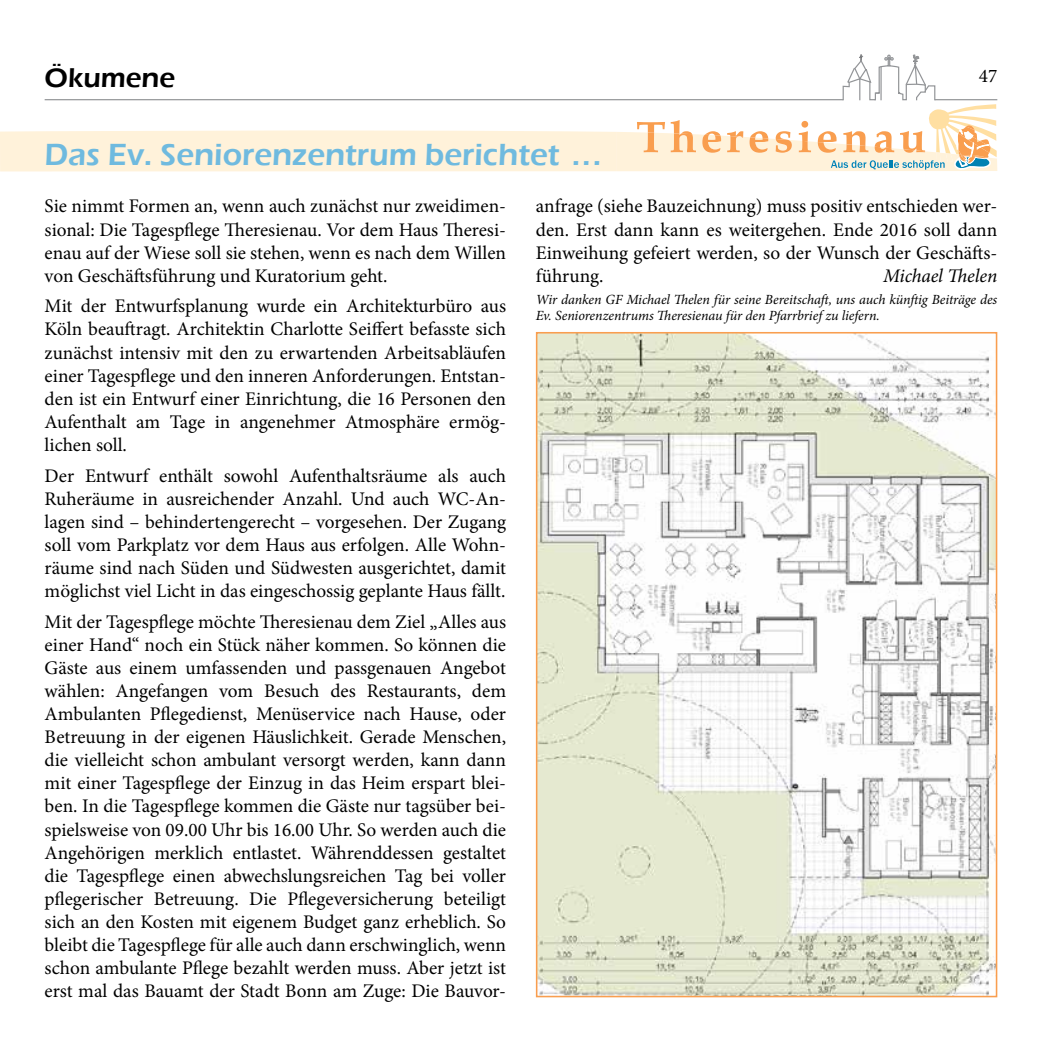
<style>
.page{position:relative;width:1042px;height:1042px;background:#fff}
.page>*{position:absolute;margin:0;border:0;box-sizing:border-box;transform-origin:0 0}
.t1{font:600 31.5px "Eras ITC";color:#6fbadf}
.t2{font:600 28px "Eras ITC";color:#000}
.t3{font:19.25px/23.1px "Minion Pro";color:#000;text-align:justify}
.t4{font:italic 19.25px "Minion Pro";letter-spacing:-.005em;color:#000}
.t5{font:italic 14px/16.8px "Minion Pro";letter-spacing:-.005em;color:#000}
</style>
<div class="page">
<svg style="left:0;top:55px;width:997px;height:117px"></svg>
<img style="left:539px;top:335px;width:455px;height:659px">
<div style="left:536px;top:332px;width:461px;height:665px;border:2px solid #f99e4f"></div>
<h2 class="t2" style="left:45px;top:62px;width:132px">Ökumene</h2>
<p class="t3" style="left:979px;top:64px;width:20px">47</p>
<h1 class="t1" style="left:45px;top:137px;width:558px">Das Ev. Seniorenzentrum berichtet ...</h1>
<p class="t3" style="left:45px;top:195px;width:463px">Sie nimmt Formen an, wenn auch zunächst nur zweidimen&shy;sional: Die Tagespflege Theresienau. Vor dem Haus Theresi&shy;enau auf der Wiese soll sie stehen, wenn es nach dem Willen von Geschäftsführung und Kuratorium geht.</p>
<p class="t3" style="left:45px;top:295px;width:463px">Mit der Entwurfsplanung wurde ein Architekturbüro aus Köln beauftragt. Architektin Charlotte Seiffert befasste sich zunächst intensiv mit den zu erwartenden Arbeitsabläufen einer Tagespflege und den inneren Anforderungen. Entstan&shy;den ist ein Entwurf einer Einrichtung, die 16 Personen den Aufenthalt am Tage in angenehmer Atmosphäre ermög&shy;lichen soll.</p>
<p class="t3" style="left:45px;top:464px;width:463px">Der Entwurf enthält sowohl Aufenthaltsräume als auch Ruheräume in ausreichender Anzahl. Und auch WC-An&shy;lagen sind – behindertengerecht – vorgesehen. Der Zugang soll vom Parkplatz vor dem Haus aus erfolgen. Alle Wohn&shy;räume sind nach Süden und Südwesten ausgerichtet, damit möglichst viel Licht in das eingeschossig geplante Haus fällt.</p>
<p class="t3" style="left:45px;top:610px;width:463px">Mit der Tagespflege möchte Theresienau dem Ziel „Alles aus einer Hand“ noch ein Stück näher kommen. So können die Gäste aus einem umfassenden und passgenauen Angebot wählen: Angefangen vom Besuch des Restaurants, dem Ambulanten Pflegedienst, Menüservice nach Hause, oder Betreuung in der eigenen Häuslichkeit. Gerade Menschen, die vielleicht schon ambulant versorgt werden, kann dann mit einer Tagespflege der Einzug in das Heim erspart blei&shy;ben. In die Tagespflege kommen die Gäste nur tagsüber bei&shy;spielsweise von 09.00 Uhr bis 16.00 Uhr. So werden auch die Angehörigen merklich entlastet. Währenddessen gestaltet die Tagespflege einen abwechslungsreichen Tag bei voller pflegerischer Betreuung. Die Pflegeversicherung beteiligt sich an den Kosten mit eigenem Budget ganz erheblich. So bleibt die Tagespflege für alle auch dann erschwinglich, wenn schon ambulante Pflege bezahlt werden muss. Aber jetzt ist erst mal das Bauamt der Stadt Bonn am Zuge: Die Bauvor-</p>
<p class="t3" style="left:536px;top:195px;width:463px">anfrage (siehe Bauzeichnung) muss positiv entschieden wer&shy;den. Erst dann kann es weitergehen. Ende 2016 soll dann Einweihung gefeiert werden, so der Wunsch der Geschäfts&shy;führung.</p>
<p class="t4" style="left:883px;top:262px;width:116px">Michael Thelen</p>
<p class="t5" style="left:536px;top:291px;width:463px">Wir danken GF Michael Thelen für seine Bereitschaft, uns auch künftig Beiträge des<br>Ev. Seniorenzentrums Theresienau für den Pfarrbrief zu liefern.</p>
</div>
